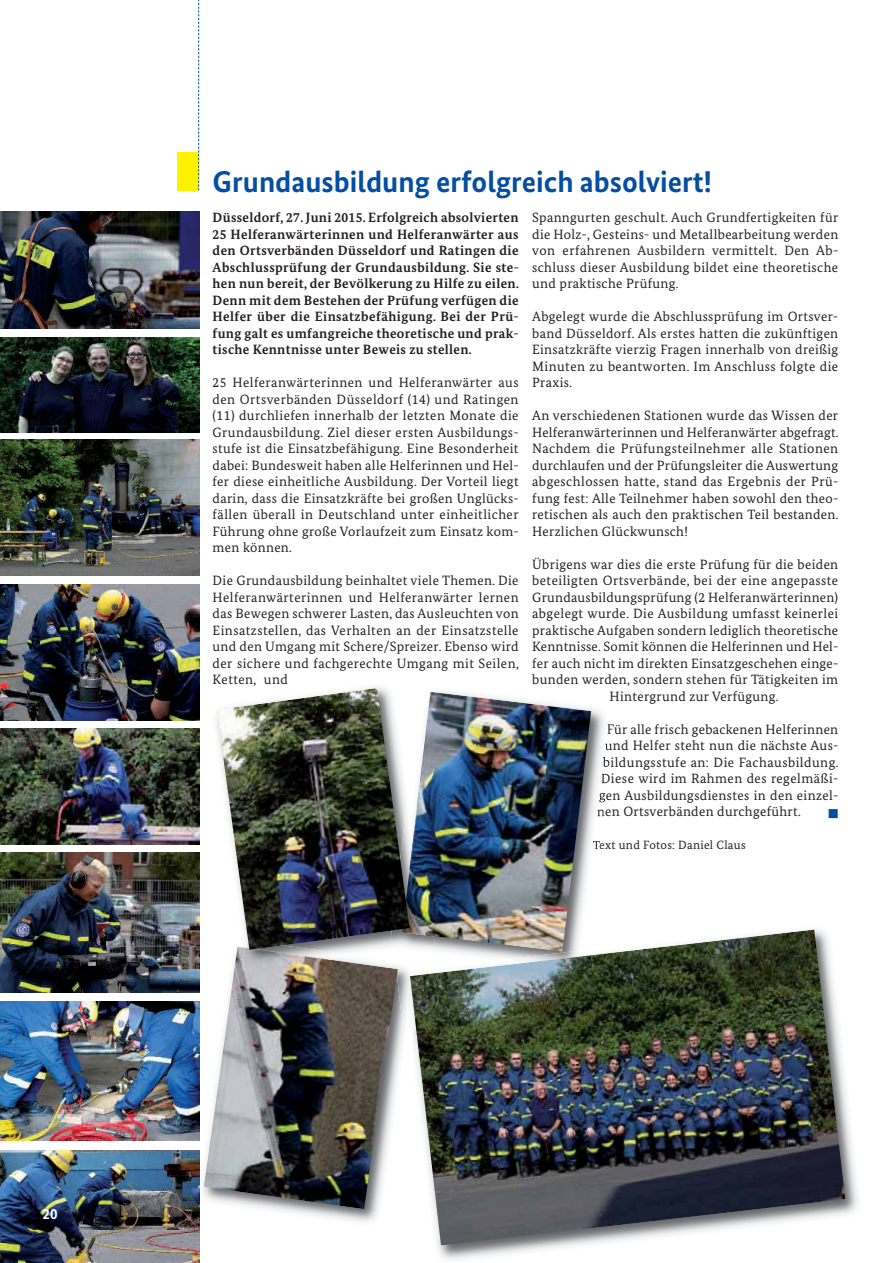
<style>
.page{position:relative;width:893px;height:1263px;background:#fff}
.page>*{position:absolute;margin:0;border:0;box-sizing:border-box;transform-origin:0 0}
.t1{font:700 30px "Bundes Sans";color:#034ea2}
.t2{font:700 15px "Bundes Sans";color:#fff}
.t3{font:13.5px/16.5px "Bundes Serif";letter-spacing:.025em;color:#231f20;text-align:justify}
.t4{font:700 13.5px/16.5px "Bundes Serif";letter-spacing:.025em;color:#231f20;text-align:justify}
.t5{font:12px "Bundes Serif";letter-spacing:.025em;color:#231f20}
.t6{font:9px "European Pi One";color:#034ea2}
</style>
<div class="page">
<div style="left:177px;top:152px;width:22px;height:38px;background:#fff200"></div>
<svg style="left:198px;top:0;width:1px;height:190px"></svg>
<img style="left:191px;top:938px;width:214px;height:293px">
<img style="left:204px;top:956px;width:194px;height:253px">
<img style="left:396px;top:691px;width:215px;height:270px">
<svg style="left:607px;top:724px;width:7px;height:10px"></svg>
<svg style="left:605px;top:742px;width:7px;height:8px"></svg>
<svg style="left:601px;top:757px;width:9px;height:26px"></svg>
<svg style="left:599px;top:792px;width:7px;height:10px"></svg>
<svg style="left:597px;top:808px;width:7px;height:8px"></svg>
<svg style="left:593px;top:840px;width:7px;height:9px"></svg>
<img style="left:411px;top:692px;width:180px;height:229px">
<img style="left:204px;top:687px;width:207px;height:269px">
<img style="left:236px;top:950px;width:121px;height:9px">
<img style="left:237px;top:950px;width:92px;height:21px">
<img style="left:410px;top:768px;width:25px;height:153px">
<img style="left:410px;top:809px;width:24px;height:112px">
<img style="left:217px;top:688px;width:193px;height:262px">
<img style="left:0;top:212px;width:199px;height:117px">
<img style="left:0;top:337px;width:199px;height:95px">
<img style="left:0;top:440px;width:199px;height:136px">
<img style="left:0;top:584px;width:199px;height:136px">
<img style="left:0;top:728px;width:199px;height:116px">
<img style="left:0;top:853px;width:199px;height:139px">
<img style="left:0;top:1001px;width:199px;height:140px">
<img style="left:0;top:1150px;width:199px;height:113px">
<img style="left:408px;top:921px;width:450px;height:339px">
<img style="left:397px;top:969px;width:13px;height:103px">
<img style="left:410px;top:929px;width:435px;height:316px">
<p class="t2" style="left:43px;top:1207px;width:16px">20</p>
<h1 class="t1" style="left:213px;top:168px;width:501px">Grundausbildung erfolgreich absolviert!</h1>
<p class="t4" style="left:213px;top:210px;width:308px">Düsseldorf, 27. Juni 2015. Erfolgreich absolvierten 25 Helferanwärterinnen und Helferanwärter aus den Ortsverbänden Düsseldorf und Ratingen die Abschlussprüfung der Grundausbildung. Sie ste&shy;hen nun bereit, der Bevölkerung zu Hilfe zu eilen.<br>Denn mit dem Bestehen der Prüfung verfügen die Helfer über die Einsatzbefähigung. Bei der Prü&shy;fung galt es umfangreiche theoretische und prak&shy;tische Kenntnisse unter Beweis zu stellen.</p>
<p class="t3" style="left:213px;top:376px;width:308px">25 Helferanwärterinnen und Helferanwärter aus den Ortsverbänden Düsseldorf (14) und Ratingen (11) durchliefen innerhalb der letzten Monate die Grundausbildung. Ziel dieser ersten Ausbildungs&shy;stufe ist die Einsatzbefähigung. Eine Besonderheit dabei: Bundesweit haben alle Helferinnen und Hel&shy;fer diese einheitliche Ausbildung. Der Vorteil liegt darin, dass die Einsatzkräfte bei großen Unglücks&shy;fällen überall in Deutschland unter einheitlicher Führung ohne große Vorlaufzeit zum Einsatz kom&shy;men können.</p>
<p class="t3" style="left:213px;top:574px;width:308px">Die Grundausbildung beinhaltet viele Themen. Die Helferanwärterinnen und Helferanwärter lernen das Bewegen schwerer Lasten, das Ausleuchten von Einsatzstellen, das Verhalten an der Einsatzstelle und den Umgang mit Schere/Spreizer. Ebenso wird der sichere und fachgerechte Umgang mit Seilen, Ketten, und</p>
<p class="t3" style="left:532px;top:211px;width:308px">Spanngurten geschult. Auch Grundfertigkeiten für die Holz-, Gesteins- und Metallbearbeitung werden von erfahrenen Ausbildern vermittelt. Den Ab&shy;schluss dieser Ausbildung bildet eine theoretische und praktische Prüfung.</p>
<p class="t3" style="left:532px;top:310px;width:308px">Abgelegt wurde die Abschlussprüfung im Ortsver&shy;band Düsseldorf. Als erstes hatten die zukünftigen Einsatzkräfte vierzig Fragen innerhalb von dreißig Minuten zu beantworten. Im Anschluss folgte die Praxis.</p>
<p class="t3" style="left:532px;top:409px;width:308px">An verschiedenen Stationen wurde das Wissen der Helferanwärterinnen und Helferanwärter abgefragt.<br>Nachdem die Prüfungsteilnehmer alle Stationen durchlaufen und der Prüfungsleiter die Auswertung abgeschlossen hatte, stand das Ergebnis der Prü&shy;fung fest: Alle Teilnehmer haben sowohl den theo&shy;retischen als auch den praktischen Teil bestanden.<br>Herzlichen Glückwunsch!</p>
<p class="t3" style="left:532px;top:557px;width:307px">Übrigens war dies die erste Prüfung für die beiden</p>
<p class="t3" style="left:532px;top:574px;width:307px">beteiligten Ortsverbände, bei der eine angepasste</p>
<p class="t3" style="left:532px;top:590px;width:307px">Grundausbildungsprüfung (2 Helferanwärterinnen)</p>
<p class="t3" style="left:532px;top:607px;width:307px">abgelegt wurde. Die Ausbildung umfasst keinerlei</p>
<p class="t3" style="left:532px;top:623px;width:307px">praktische Aufgaben sondern lediglich theoretische</p>
<p class="t3" style="left:532px;top:640px;width:308px">Kenntnisse. Somit können die Helferinnen und Hel-</p>
<p class="t3" style="left:532px;top:656px;width:308px">fer auch nicht im direkten Einsatzgeschehen einge-</p>
<p class="t3" style="left:532px;top:673px;width:307px">bunden werden, sondern stehen für Tätigkeiten im</p>
<p class="t3" style="left:609px;top:689px;width:171px">Hintergrund zur Verfügung.</p>
<p class="t3" style="left:607px;top:722px;width:233px">Für alle frisch gebackenen Helferinnen</p>
<p class="t3" style="left:605px;top:739px;width:235px">und Helfer steht nun die nächste Aus-</p>
<p class="t3" style="left:603px;top:755px;width:237px">bildungsstufe an: Die Fachausbildung.</p>
<p class="t3" style="left:601px;top:772px;width:239px">Diese wird im Rahmen des regelmäßi-</p>
<p class="t3" style="left:599px;top:788px;width:241px">gen Ausbildungsdienstes in den einzel-</p>
<p class="t3" style="left:597px;top:805px;width:205px">nen Ortsverbänden durchgeführt.</p>
<p class="t6" style="left:829px;top:809px;width:11px">-</p>
<p class="t5" style="left:593px;top:840px;width:154px">Text und Fotos: Daniel Claus</p>
</div>
